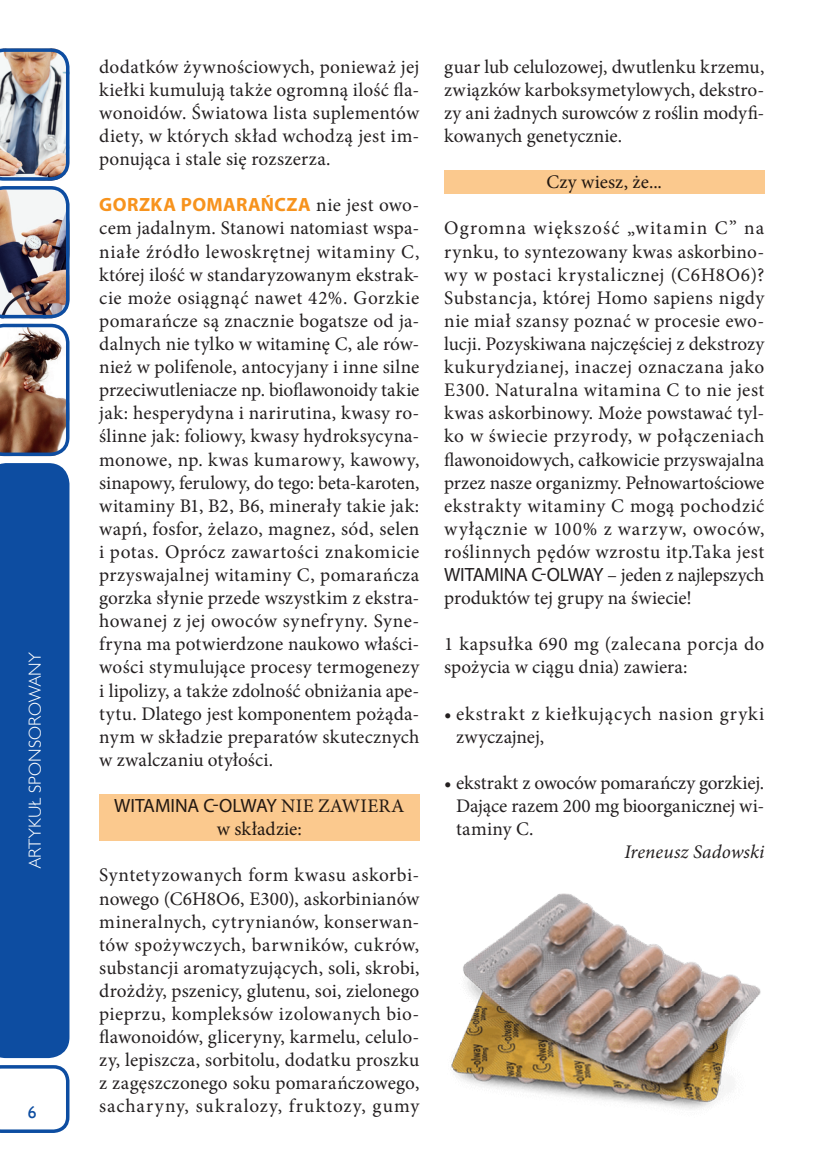
<style>
.page{position:relative;width:819px;height:1166px;background:#fff}
.page>*{position:absolute;margin:0;border:0;box-sizing:border-box;transform-origin:0 0}
.t1{font:19.25px/23.1px "Minion Pro";letter-spacing:.015em;color:#231f20;text-align:justify}
.t2{font:19.25px/23.1px "Minion Pro";letter-spacing:-.01em;color:#231f20}
.t3{font:19.25px/23.1px "Minion Pro";letter-spacing:.04em;color:#231f20}
.t4{font:19.25px "Myriad Pro";letter-spacing:-.01em;color:#231f20}
.t5{font:700 19.25px "Myriad Pro";letter-spacing:.02em;color:#f7931d}
.t6{font:italic 19.25px "Minion Pro";color:#231f20}
.t7{font:17.5px "Humanst 521 Lt EU";letter-spacing:.01em;color:#fff}
.t8{font:17.5px "Humanst 521 EU";color:#0d4da1}
.s1{font-family:"Minion Pro";font-weight:400;color:#231f20}
</style>
<div class="page">
<img style="left:0;top:48px;width:69px;height:270px">
<svg style="left:0;top:324px;width:69px;height:132px"></svg>
<svg style="left:0;top:1065px;width:69px;height:68px"></svg>
<div style="left:0;top:463px;width:69px;height:595px;background:#0d4da1"></div>
<img style="left:451px;top:893px;width:310px;height:216px">
<div style="left:99px;top:794px;width:320px;height:46px;background:#fbc98e"></div>
<div style="left:444px;top:170px;width:320px;height:23px;background:#fbc98e"></div>
<p class="t7" style="left:24px;top:868px;width:218px;rotate:-90deg">artykuł sponsorowany</p>
<p class="t8" style="left:28px;top:1101px;width:10px">6</p>
<p class="t1" style="left:99px;top:55px;width:321px">dodatków żywnościowych, ponieważ jej kiełki kumulują także ogromną ilość fla&shy;wonoidów. Światowa lista suplementów diety, w których skład wchodzą jest im&shy;ponująca i stale się rozszerza.</p>
<p class="t5" style="left:99px;top:192px;width:321px">GORZKA POMARAŃCZA <span class="s1">nie jest owo-</span></p>
<p class="t1" style="left:99px;top:217px;width:322px">cem jadalnym. Stanowi natomiast wspa&shy;niałe źródło lewoskrętnej witaminy C, której ilość w standaryzowanym ekstrak&shy;cie może osiągnąć nawet 42%. Gorzkie pomarańcze są znacznie bogatsze od ja&shy;dalnych nie tylko w witaminę C, ale rów&shy;nież w polifenole, antocyjany i inne silne przeciwutleniacze np. bioflawonoidy takie jak: hesperydyna i narirutina, kwasy ro&shy;ślinne jak: foliowy, kwasy hydroksycyna&shy;monowe, np. kwas kumarowy, kawowy, sinapowy, ferulowy, do tego: beta-karoten, witaminy B1, B2, B6, minerały takie jak: wapń, fosfor, żelazo, magnez, sód, selen i potas. Oprócz zawartości znakomicie przyswajalnej witaminy C, pomarańcza gorzka słynie przede wszystkim z ekstra&shy;howanej z jej owoców synefryny. Syne&shy;fryna ma potwierdzone naukowo właści&shy;wości stymulujące procesy termogenezy i lipolizy, a także zdolność obniżania ape&shy;tytu. Dlatego jest komponentem pożąda&shy;nym w składzie preparatów skutecznych w zwalczaniu otyłości.</p>
<p class="t4" style="left:114px;top:794px;width:118px">WITAMINA C-OLWAY</p>
<p class="t1" style="left:217px;top:794px;width:189px;text-indent:64px">NIE ZAWIERA w składzie:</p>
<p class="t1" style="left:99px;top:864px;width:321px">Syntetyzowanych form kwasu askorbi&shy;nowego (C6H8O6, E300), askorbinianów mineralnych, cytrynianów, konserwan&shy;tów spożywczych, barwników, cukrów, substancji aromatyzujących, soli, skrobi, drożdży, pszenicy, glutenu, soi, zielonego pieprzu, kompleksów izolowanych bio&shy;flawonoidów, gliceryny, karmelu, celulo&shy;zy, lepiszcza, sorbitolu, dodatku proszku z zagęszczonego soku pomarańczowego, sacharyny, sukralozy, fruktozy, gumy</p>
<p class="t1" style="left:444px;top:55px;width:321px">guar lub celulozowej, dwutlenku krzemu, związków karboksymetylowych, dekstro&shy;zy ani żadnych surowców z roślin modyfi&shy;kowanych genetycznie.</p>
<p class="t1" style="left:546px;top:171px;width:117px">Czy wiesz, że...</p>
<p class="t1" style="left:444px;top:217px;width:322px">Ogromna większość „witamin C” na rynku, to syntezowany kwas askorbino&shy;wy w postaci krystalicznej (C6H8O6)?<br>Substancja, której Homo sapiens nigdy nie miał szansy poznać w procesie ewo&shy;lucji. Pozyskiwana najczęściej z dekstrozy kukurydzianej, inaczej oznaczana jako E300. Naturalna witamina C to nie jest kwas askorbinowy. Może powstawać tyl&shy;ko w świecie przyrody, w połączeniach flawonoidowych, całkowicie przyswajalna przez nasze organizmy. Pełnowartościowe ekstrakty witaminy C mogą pochodzić wyłącznie w 100% z warzyw, owoców, roślinnych pędów wzrostu itp.Taka jest</p>
<p class="t4" style="left:444px;top:563px;width:115px">WITAMINA C-OLWAY</p>
<p class="t2" style="left:444px;top:563px;width:321px;text-indent:163px">– jeden z najlepszych produktów tej grupy na świecie!</p>
<p class="t1" style="left:444px;top:633px;width:321px">1 kapsułka 690 mg (zalecana porcja do spożycia w ciągu dnia) zawiera:</p>
<p class="t3" style="left:456px;top:702px;width:310px;text-indent:-12px">• ekstrakt z kiełkujących nasion gryki zwyczajnej,</p>
<p class="t1" style="left:456px;top:771px;width:310px;text-indent:-12px">• ekstrakt z owoców pomarańczy gorzkiej.<br>Dające razem 200 mg bioorganicznej wi&shy;taminy C.</p>
<p class="t6" style="left:624px;top:839px;width:141px">Ireneusz Sadowski</p>
</div>
